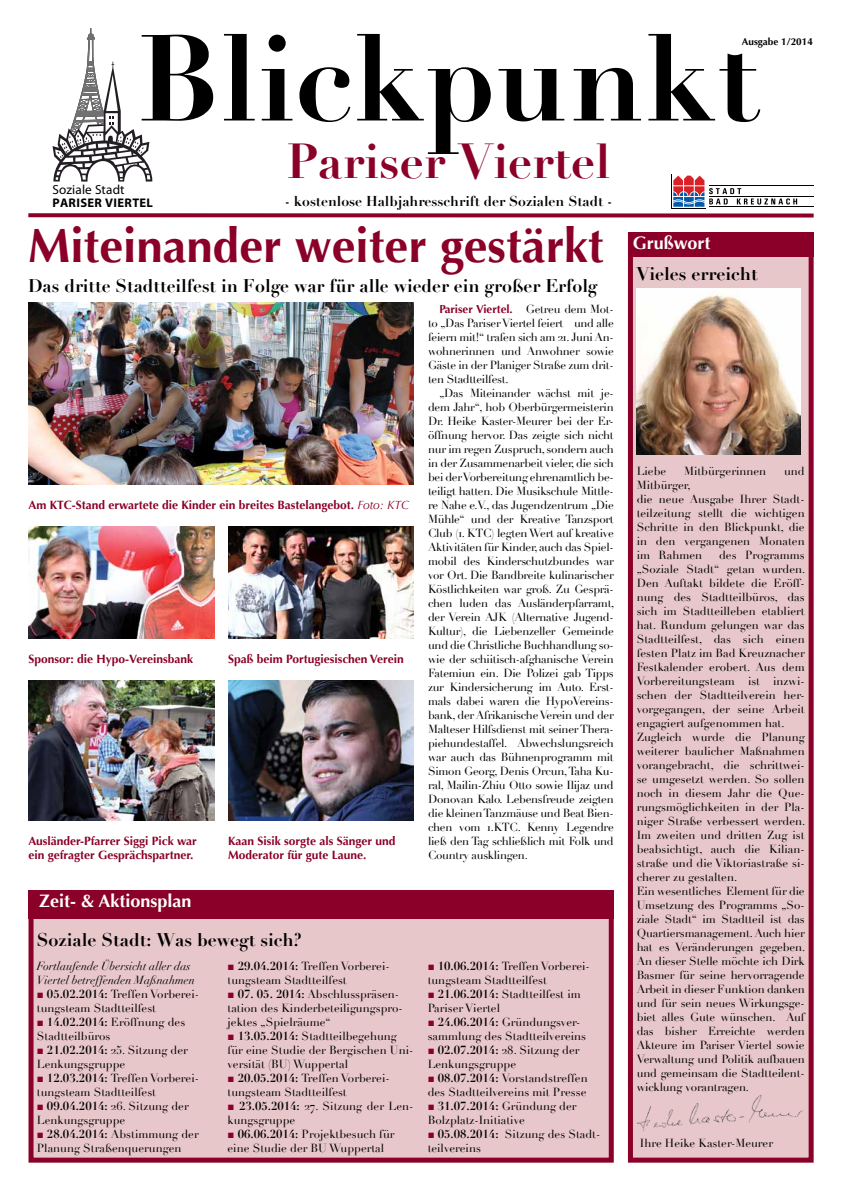
<style>
.page{position:relative;width:842px;height:1191px;background:#fff}
.page>*{position:absolute;margin:0;border:0;box-sizing:border-box;transform-origin:0 0}
.t1{font:700 120px "Didot";color:#000}
.t2{font:700 48px "Optima";color:#8b0028}
.t3{font:700 48px "Didot";color:#8b0028}
.t4{font:700 18px "Didot";color:#000}
.t5{font:700 18px "Optima";color:#fff}
.t6{font:700 14px "Didot";color:#000}
.t7{font:13.2px "Myriad Pro";letter-spacing:.01em;color:#000}
.t8{font:700 12.5px "Myriad Pro";letter-spacing:.03em;color:#000}
.t9{font:700 12px/14px "Optima";color:#8b0028}
.t10{font:11.5px/14px "Didot";color:#000}
.t11{font:italic 11.5px/14px "Didot";color:#000}
.t12{font:700 11.5px "Optima";color:#8b0028}
.t13{font:700 10px "Optima";color:#000}
.s1{font-weight:400;font-style:italic}
.s2{font-family:"Arial";font-weight:700;color:#8b0028}
.s3{font-weight:700}
.s4{font-family:"Didot";font-weight:400;color:#000}
</style>
<div class="page">
<div style="left:29px;top:890px;width:585px;height:272px;background:#e8c7ca;border:5px solid #8b0028"></div>
<div style="left:28px;top:890px;width:586px;height:29px;background:#8b0028"></div>
<div style="left:628px;top:232px;width:186px;height:930px;background:#e8c7ca;border:5px solid #8b0028"></div>
<div style="left:628px;top:232px;width:186px;height:24px;background:#8b0028"></div>
<svg style="left:53px;top:28px;width:99px;height:153px"></svg>
<hr style="left:709px;top:186px;width:105px;height:1px;background:#000">
<hr style="left:709px;top:196px;width:105px;height:1px;background:#000">
<hr style="left:709px;top:206px;width:105px;height:1px;background:#000">
<svg style="left:673px;top:176px;width:124px;height:31px"></svg>
<svg style="left:28px;top:213px;width:786px;height:4px;background:#95183c"></svg>
<img style="left:636px;top:288px;width:165px;height:167px">
<img style="left:637px;top:1095px;width:167px;height:37px">
<img style="left:28px;top:526px;width:186px;height:112px">
<img style="left:28px;top:680px;width:186px;height:140px">
<img style="left:228px;top:526px;width:186px;height:112px">
<img style="left:228px;top:680px;width:186px;height:140px">
<img style="left:28px;top:302px;width:386px;height:182px">
<h1 class="t1" style="left:137px;top:3px;width:624px">Blickpunkt</h1>
<p class="t13" style="left:742px;top:35px;width:72px">Ausgabe 1/2014</p>
<h2 class="t3" style="left:287px;top:131px;width:325px">Pariser Viertel</h2>
<p class="t6" style="left:285px;top:193px;width:329px">- kostenlose Halbjahresschrift der Sozialen Stadt -</p>
<h2 class="t2" style="left:28px;top:218px;width:577px">Miteinander weiter gestärkt</h2>
<p class="t7" style="left:52px;top:181px;width:74px">Soziale Stadt</p>
<p class="t8" style="left:52px;top:195px;width:102px">PARISER VIERTEL</p>
<h3 class="t5" style="left:633px;top:232px;width:79px">Grußwort</h3>
<h3 class="t4" style="left:636px;top:262px;width:123px">Vieles erreicht</h3>
<h3 class="t4" style="left:28px;top:274px;width:571px">Das dritte Stadtteilfest in Folge war für alle wieder ein großer Erfolg</h3>
<p class="t9" style="left:28px;top:498px;width:382px">Am KTC-Stand erwartete die Kinder ein breites Bastelangebot. <span class="s1">Foto: KTC</span></p>
<p class="t9" style="left:28px;top:652px;width:166px">Sponsor: die Hypo-Vereinsbank</p>
<p class="t9" style="left:228px;top:652px;width:177px">Spaß beim Portugiesischen Verein</p>
<p class="t9" style="left:28px;top:834px;width:170px">Ausländer-Pfarrer Siggi Pick war ein gefragter Gesprächspartner.</p>
<p class="t9" style="left:228px;top:834px;width:169px">Kaan Sisik sorgte als Sänger und<br>Moderator für gute Laune.</p>
<h3 class="t5" style="left:39px;top:890px;width:154px">Zeit- &amp; Aktionsplan</h3>
<h3 class="t4" style="left:37px;top:928px;width:267px">Soziale Stadt: Was bewegt sich?</h3>
<p class="t11" style="left:37px;top:959px;width:160px">Fortlaufende Übersicht aller das<br>Viertel betreffenden Maßnahmen</p>
<p class="t10" style="left:37px;top:987px;width:164px"><span class="s2">■</span> <span class="s3">05.02.2014:</span> Treffen Vorberei&shy;tungsteam Stadtteilfest</p>
<p class="t10" style="left:37px;top:1015px;width:150px"><span class="s2">■</span> <span class="s3">14.02.2014:</span> Eröffnung des<br>Stadtteilbüros</p>
<p class="t10" style="left:37px;top:1043px;width:152px"><span class="s2">■</span> <span class="s3">21.02.2014:</span> 25. Sitzung der<br>Lenkungsgruppe</p>
<p class="t10" style="left:37px;top:1071px;width:164px"><span class="s2">■</span> <span class="s3">12.03.2014:</span> Treffen Vorberei&shy;tungsteam Stadtteilfest</p>
<p class="t10" style="left:37px;top:1099px;width:153px"><span class="s2">■</span> <span class="s3">09.04.2014:</span> 26. Sitzung der<br>Lenkungsgruppe</p>
<p class="t10" style="left:37px;top:1127px;width:163px"><span class="s2">■</span> <span class="s3">28.04.2014:</span> Abstimmung der<br>Planung Straßenquerungen</p>
<p class="t10" style="left:228px;top:959px;width:164px"><span class="s2">■</span> <span class="s3">29.04.2014:</span> Treffen Vorberei&shy;tungsteam Stadtteilfest</p>
<p class="t10" style="left:228px;top:987px;width:177px"><span class="s2">■</span> <span class="s3">07. 05. 2014:</span> Abschlusspräsen&shy;tation des Kinderbeteiligungspro&shy;jektes „Spielräume“</p>
<p class="t10" style="left:228px;top:1029px;width:187px"><span class="s2">■</span> <span class="s3">13.05.2014:</span> Stadtteilbegehung für eine Studie der Bergischen Uni&shy;versität (BU) Wuppertal</p>
<p class="t10" style="left:228px;top:1071px;width:164px"><span class="s2">■</span> <span class="s3">20.05.2014:</span> Treffen Vorberei&shy;tungsteam Stadtteilfest</p>
<p class="t10" style="left:228px;top:1099px;width:187px"><span class="s2">■</span> <span class="s3">23.05.2014:</span> 27. Sitzung der Len&shy;kungsgruppe</p>
<p class="t10" style="left:228px;top:1127px;width:169px"><span class="s2">■</span> <span class="s3">06.06.2014:</span> Projektbesuch für eine Studie der BU Wuppertal</p>
<p class="t12" style="left:439px;top:302px;width:176px">Pariser Viertel. <span class="s4">Getreu dem Mot-</span></p>
<p class="t10" style="left:428px;top:316px;width:187px;text-align:justify">to „Das Pariser Viertel feiert – und alle feiern mit!“ trafen sich am 21. Juni An&shy;wohnerinnen und Anwohner sowie Gäste in der Planiger Straße zum drit&shy;ten Stadtteilfest.</p>
<p class="t10" style="left:428px;top:386px;width:188px;text-align:justify;text-indent:11px">„Das Miteinander wächst mit je&shy;dem Jahr“, hob Oberbürgermeisterin Dr. Heike Kaster-Meurer bei der Er&shy;öffnung hervor. Das zeigte sich nicht nur im regen Zuspruch, sondern auch in der Zusammenarbeit vieler, die sich bei der Vorbereitung ehrenamtlich be&shy;teiligt hatten. Die Musikschule Mittle&shy;re Nahe e.V., das Jugendzentrum „Die Mühle“ und der Kreative Tanzsport Club (1. KTC) legten Wert auf kreative Aktivitäten für Kinder, auch das Spiel&shy;mobil des Kinderschutzbundes war vor Ort. Die Bandbreite kulinarischer Köstlichkeiten war groß. Zu Gesprä&shy;chen luden das Ausländerpfarramt, der Verein AJK (Alternative Jugend-Kultur), die Liebenzeller Gemeinde und die Christliche Buchhandlung so&shy;wie der schiitisch-afghanische Verein Fatemiun ein. Die Polizei gab Tipps zur Kindersicherung im Auto. Erst&shy;mals dabei waren die HypoVereins&shy;bank, der Afrikanische Verein und der Malteser Hilfsdienst mit seiner Thera&shy;piehundestaffel. Abwechslungsreich war auch das Bühnenprogramm mit Simon Georg, Denis Orcun, Taha Ku&shy;ral, Mailin-Zhiu Otto sowie Ilijaz und Donovan Kalo. Lebensfreude zeigten die kleinen Tanzmäuse und Beat Bien&shy;chen vom 1.KTC. Kenny Legendre ließ den Tag schließlich mit Folk und Country ausklingen.</p>
<p class="t10" style="left:428px;top:959px;width:164px"><span class="s2">■</span> <span class="s3">10.06.2014:</span> Treffen Vorberei&shy;tungsteam Stadtteilfest</p>
<p class="t10" style="left:428px;top:987px;width:155px"><span class="s2">■</span> <span class="s3">21.06.2014:</span> Stadtteilfest im<br>Pariser Viertel</p>
<p class="t10" style="left:428px;top:1015px;width:160px"><span class="s2">■</span> <span class="s3">24.06.2014:</span> Gründungsver&shy;sammlung des Stadtteilvereins</p>
<p class="t10" style="left:428px;top:1043px;width:153px"><span class="s2">■</span> <span class="s3">02.07.2014:</span> 28. Sitzung der<br>Lenkungsgruppe</p>
<p class="t10" style="left:428px;top:1071px;width:162px"><span class="s2">■</span> <span class="s3">08.07.2014:</span> Vorstandstreffen des Stadtteilvereins mit Presse</p>
<p class="t10" style="left:428px;top:1099px;width:150px"><span class="s2">■</span> <span class="s3">31.07.2014:</span> Gründung der<br>Bolzplatz-Initiative</p>
<p class="t10" style="left:428px;top:1127px;width:174px"><span class="s2">■</span> <span class="s3">05.08.2014:</span> Sitzung des Stadt&shy;teilvereins</p>
<p class="t10" style="left:637px;top:464px;width:31px">Liebe</p>
<p class="t10" style="left:684px;top:464px;width:84px">Mitbürgerinnen</p>
<p class="t10" style="left:784px;top:464px;width:22px">und</p>
<p class="t10" style="left:637px;top:478px;width:170px">Mitbürger,<br>die neue Ausgabe Ihrer Stadt&shy;teilzeitung stellt die wichtigen<br>Schritte in den Blickpunkt, die in den vergangenen Monaten im Rahmen</p>
<p class="t10" style="left:637px;top:548px;width:170px;text-indent:82px">des Programms „Soziale Stadt“ getan wurden.<br>Den Auftakt bildete die Eröff&shy;nung des Stadtteilbüros, das sich im Stadtteilleben etabliert hat. Rundum gelungen war das<br>Stadtteilfest, das sich einen festen Platz im Bad Kreuznacher<br>Festkalender erobert. Aus dem<br>Vorbereitungsteam ist inzwi&shy;schen der Stadtteilverein her&shy;vorgegangen, der seine Arbeit engagiert aufgenommen hat.<br>Zugleich wurde die Planung weiterer baulicher Maßnahmen vorangebracht, die schrittwei&shy;se umgesetzt werden. So sollen noch in diesem Jahr die Que&shy;rungsmöglichkeiten in der Pla&shy;niger Straße verbessert werden.<br>Im zweiten und dritten Zug ist beabsichtigt, auch die Kilian&shy;straße und die Viktoriastraße si&shy;cherer zu gestalten.<br>Ein wesentliches Element für die<br>Umsetzung des Programms „So&shy;ziale Stadt“ im Stadtteil ist das<br>Quartiersmanagement. Auch hier hat es Veränderungen gegeben.<br>An dieser Stelle möchte ich Dirk<br>Basmer für seine hervorragende<br>Arbeit in dieser Funktion danken und für sein neues Wirkungsge&shy;biet alles Gute wünschen. Auf das bisher Erreichte werden<br>Akteure im Pariser Viertel sowie<br>Verwaltung und Politik aufbauen und gemeinsam die Stadtteilent&shy;wicklung vorantragen.</p>
<p class="t10" style="left:640px;top:1136px;width:135px">Ihre Heike Kaster-Meurer</p>
</div>
